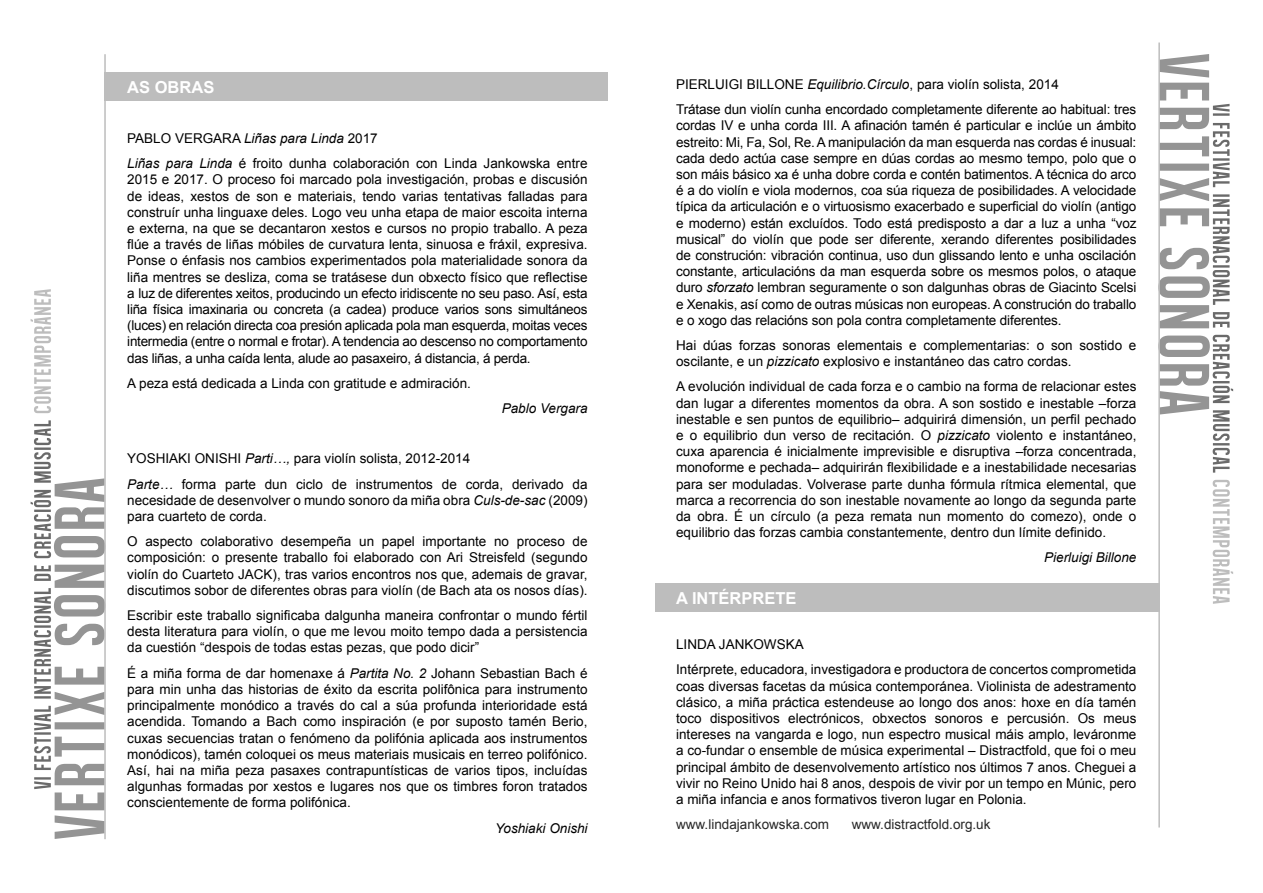
<style>
.page{position:relative;width:1263px;height:893px;background:#fff}
.page>*{position:absolute;margin:0;border:0;box-sizing:border-box;transform-origin:0 0}
.Cuerpo_de_texto{font:700 16.5px "Arial";color:#fff}
.Cuerpo_de_texto-2{font:13.5px/16.2px "Arial";color:#000;text-align:justify}
.Cuerpo_de_texto-3{font:13.5px "Arial";color:#272727}
.Cuerpo_de_texto-4{font:italic 13.5px "Arial";color:#000}
.s1{font-style:italic}
</style>
<div class="page">
<div style="left:655px;top:584px;width:505px;height:28px;background:#bdbdbd"></div>
<div style="left:104px;top:72px;width:504px;height:29px;background:#bdbdbd"></div>
<svg style="left:1213px;top:480px;width:20px;height:124px"></svg>
<svg style="left:1160px;top:54px;width:73px;height:419px"></svg>
<svg style="left:31px;top:289px;width:20px;height:124px"></svg>
<svg style="left:31px;top:420px;width:73px;height:419px"></svg>
<hr style="left:1158px;top:43px;width:2px;height:784px;background:#bdbdbd">
<hr style="left:104px;top:54px;width:2px;height:785px;background:#bdbdbd">
<p class="Cuerpo_de_texto" style="left:127px;top:76px;width:89px">AS OBRAS</p>
<p class="Cuerpo_de_texto-2" style="left:127px;top:130px;width:252px">PABLO VERGARA <span class="s1">Liñas para Linda</span> 2017</p>
<p class="Cuerpo_de_texto-2" style="left:127px;top:156px;width:462px"><span class="s1">Liñas para Linda</span> é froito dunha colaboración con Linda Jankowska entre 2015 e 2017. O proceso foi marcado pola investigación, probas e discusión de ideas, xestos de son e materiais, tendo varias tentativas falladas para construír unha linguaxe deles. Logo veu unha etapa de maior escoita interna e externa, na que se decantaron xestos e cursos no propio traballo. A peza flúe a través de liñas móbiles de curvatura lenta, sinuosa e fráxil, expresiva.<br>Ponse o énfasis nos cambios experimentados pola materialidade sonora da liña mentres se desliza, coma se tratásese dun obxecto físico que reflectise a luz de diferentes xeitos, producindo un efecto iridiscente no seu paso. Así, esta liña física imaxinaria ou concreta (a cadea) produce varios sons simultáneos (luces) en relación directa coa presión aplicada pola man esquerda, moitas veces intermedia (entre o normal e frotar). A tendencia ao descenso no comportamento das liñas, a unha caída lenta, alude ao pasaxeiro, á distancia, á perda.</p>
<p class="Cuerpo_de_texto-2" style="left:127px;top:375px;width:345px">A peza está dedicada a Linda con gratitude e admiración.</p>
<p class="Cuerpo_de_texto-4" style="left:502px;top:400px;width:87px">Pablo Vergara</p>
<p class="Cuerpo_de_texto-2" style="left:127px;top:451px;width:344px">YOSHIAKI ONISHI <span class="s1">Parti…,</span> para violín solista, 2012-2014</p>
<p class="Cuerpo_de_texto-2" style="left:127px;top:476px;width:462px"><span class="s1">Parte…</span> forma parte dun ciclo de instrumentos de corda, derivado da necesidade de desenvolver o mundo sonoro da miña obra <span class="s1">Culs-de-sac</span> (2009) para cuarteto de corda.</p>
<p class="Cuerpo_de_texto-2" style="left:127px;top:534px;width:462px">O aspecto colaborativo desempeña un papel importante no proceso de composición: o presente traballo foi elaborado con Ari Streisfeld (segundo violín do Cuarteto JACK), tras varios encontros nos que, ademais de gravar, discutimos sobor de diferentes obras para violín (de Bach ata os nosos días).</p>
<p class="Cuerpo_de_texto-2" style="left:127px;top:607px;width:462px">Escribir este traballo significaba dalgunha maneira confrontar o mundo fértil desta literatura para violín, o que me levou moito tempo dada a persistencia da cuestión “despois de todas estas pezas, que podo dicir”</p>
<p class="Cuerpo_de_texto-2" style="left:127px;top:665px;width:462px">É a miña forma de dar homenaxe á <span class="s1">Partita No. 2</span> Johann Sebastian Bach é para min unha das historias de éxito da escrita polifônica para instrumento principalmente monódico a través do cal a súa profunda interioridade está acendida. Tomando a Bach como inspiración (e por suposto tamén Berio, cuxas secuencias tratan o fenómeno da polifónia aplicada aos instrumentos monódicos), tamén coloquei os meus materiais musicais en terreo polifónico.<br>Así, hai na miña peza pasaxes contrapuntísticas de varios tipos, incluídas algunhas formadas por xestos e lugares nos que os timbres foron tratados conscientemente de forma polifónica.</p>
<p class="Cuerpo_de_texto-4" style="left:495px;top:819px;width:94px">Yoshiaki Onishi</p>
<p class="Cuerpo_de_texto-2" style="left:676px;top:76px;width:384px">PIERLUIGI BILLONE <span class="s1">Equilibrio.Círculo</span>, para violín solista, 2014</p>
<p class="Cuerpo_de_texto-2" style="left:676px;top:102px;width:462px">Trátase dun violín cunha encordado completamente diferente ao habitual: tres cordas IV e unha corda III. A afinación tamén é particular e inclúe un ámbito estreito: Mi, Fa, Sol, Re. A manipulación da man esquerda nas cordas é inusual: cada dedo actúa case sempre en dúas cordas ao mesmo tempo, polo que o son máis básico xa é unha dobre corda e contén batimentos. A técnica do arco é a do violín e viola modernos, coa súa riqueza de posibilidades. A velocidade típica da articulación e o virtuosismo exacerbado e superficial do violín (antigo e moderno) están excluídos. Todo está predisposto a dar a luz a unha “voz musical” do violín que pode ser diferente, xerando diferentes posibilidades de construción: vibración continua, uso dun glissando lento e unha oscilación constante, articulacións da man esquerda sobre os mesmos polos, o ataque duro <span class="s1">sforzato</span> lembran seguramente o son dalgunhas obras de Giacinto Scelsi e Xenakis, así como de outras músicas non europeas. A construción do traballo e o xogo das relacións son pola contra completamente diferentes.</p>
<p class="Cuerpo_de_texto-2" style="left:676px;top:337px;width:462px">Hai dúas forzas sonoras elementais e complementarias: o son sostido e oscilante, e un <span class="s1">pizzicato</span> explosivo e instantáneo das catro cordas.</p>
<p class="Cuerpo_de_texto-2" style="left:676px;top:379px;width:462px">A evolución individual de cada forza e o cambio na forma de relacionar estes dan lugar a diferentes momentos da obra. A son sostido e inestable –forza inestable e sen puntos de equilibrio– adquirirá dimensión, un perfil pechado e o equilibrio dun verso de recitación. O <span class="s1">pizzicato</span> violento e instantáneo, cuxa aparencia é inicialmente imprevisible e disruptiva –forza concentrada, monoforme e pechada– adquirirán flexibilidade e a inestabilidade necesarias para ser moduladas. Volverase parte dunha fórmula rítmica elemental, que marca a recorrencia do son inestable novamente ao longo da segunda parte da obra. É un círculo (a peza remata nun momento do comezo), onde o equilibrio das forzas cambia constantemente, dentro dun límite definido.</p>
<p class="Cuerpo_de_texto-4" style="left:1044px;top:549px;width:94px">Pierluigi Billone</p>
<p class="Cuerpo_de_texto" style="left:676px;top:587px;width:122px">A INTÉRPRETE</p>
<p class="Cuerpo_de_texto-2" style="left:676px;top:636px;width:129px">LINDA JANKOWSKA</p>
<p class="Cuerpo_de_texto-2" style="left:676px;top:662px;width:462px">Intérprete, educadora, investigadora e productora de concertos comprometida coas diversas facetas da música contemporánea. Violinista de adestramento clásico, a miña práctica estendeuse ao longo dos anos: hoxe en día tamén toco dispositivos electrónicos, obxectos sonoros e percusión. Os meus intereses na vangarda e logo, nun espectro musical máis amplo, leváronme a co-fundar o ensemble de música experimental – Distractfold, que foi o meu principal ámbito de desenvolvemento artístico nos últimos 7 anos. Cheguei a vivir no Reino Unido hai 8 anos, despois de vivir por un tempo en Múnic, pero a miña infancia e anos formativos tiveron lugar en Polonia.</p>
<p class="Cuerpo_de_texto-3" style="left:676px;top:816px;width:155px">www.lindajankowska.com</p>
<p class="Cuerpo_de_texto-3" style="left:852px;top:816px;width:140px">www.distractfold.org.uk</p>
</div>
